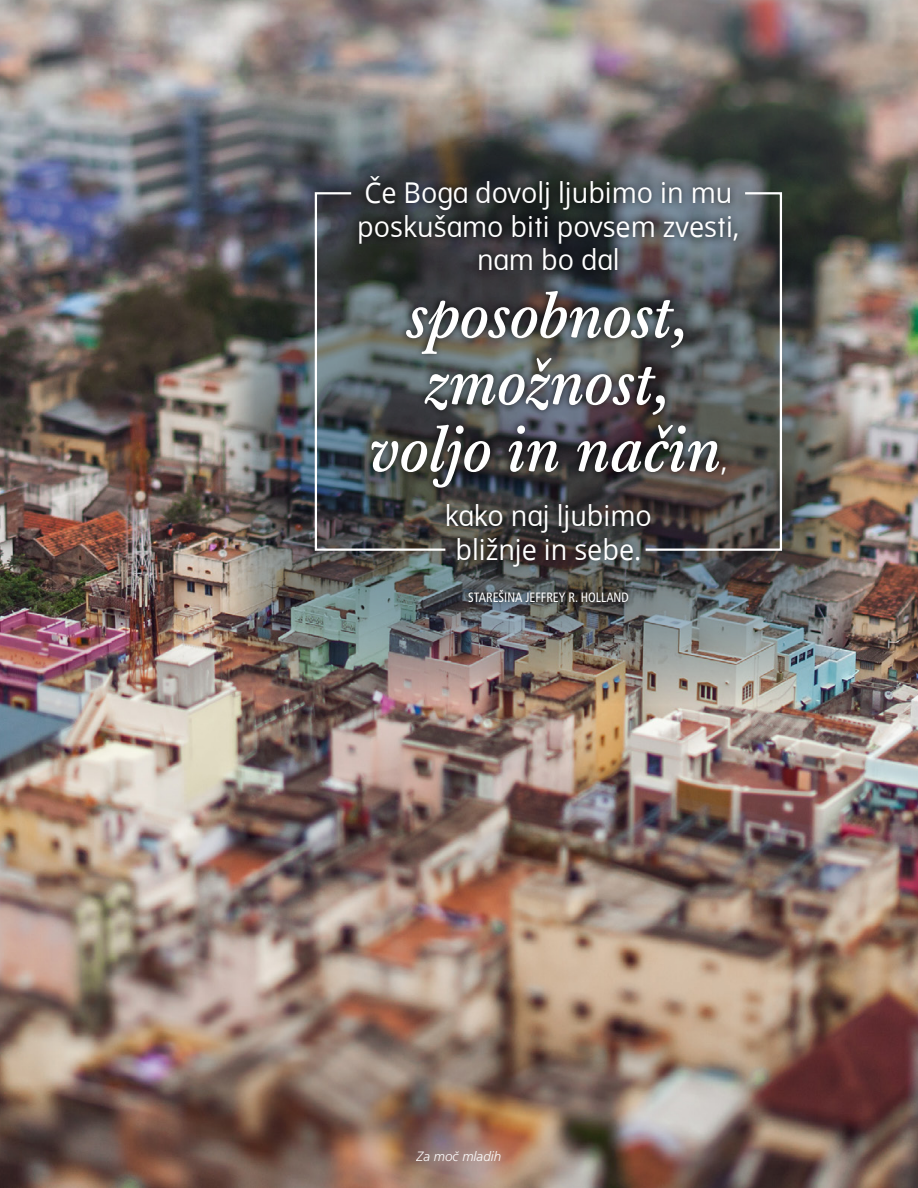
<style>
.page{position:relative;width:918px;height:1188px;background:#fff}
.page>*{position:absolute;margin:0;border:0;box-sizing:border-box;transform-origin:0 0}
.artcl7_p1_figure_ima{font:italic 500 62.1px/66.9px "Mc Kaylds Lat";color:#fff;text-align:center;scale:.94 1}
.artcl7_p1_figure_ima-2{font:28.65px/33.5px "Dots Solidlds Lat";color:#fff;text-align:center;scale:.94 1}
.artcl7_p1_figure_ima-3{font:condensed 13.5px "Frutigerlds Lat";color:#fff;scale:.94 1}
.t1{font:italic 300 13.5px "Frutigerlds Lat";color:#fff}
.s1{font-family:"Dots Solidlds Lat";font-weight:400;font-style:normal;font-size:28.65px}
</style>
<div class="page">
<img style="left:0;top:0;width:918px;height:1188px">
<img style="left:200px;top:86px;width:694px;height:619px">
<div style="left:351px;top:169px;width:394px;height:441px;background:#000;opacity:.85"></div>
<svg style="left:314px;top:191px;width:134px;height:361px;background:#474d4f"></svg>
<svg style="left:643px;top:191px;width:140px;height:361px;background:#535455"></svg>
<p class="artcl7_p1_figure_ima-2" style="left:357px;top:176px;width:408px">Če Boga dovolj ljubimo in mu poskušamo biti povsem zvesti, nam bo dal</p>
<p class="artcl7_p1_figure_ima" style="left:369px;top:283px;width:382px">sposobnost, zmožnost, voljo in način<span class="s1">,</span></p>
<p class="artcl7_p1_figure_ima-2" style="left:445px;top:500px;width:222px">kako naj ljubimo bližnje in sebe.</p>
<p class="artcl7_p1_figure_ima-3" style="left:468px;top:587px;width:173px">STAREŠINA JEFFREY R. HOLLAND</p>
<p class="t1" style="left:417px;top:1147px;width:86px">Za moč mladih</p>
</div>
